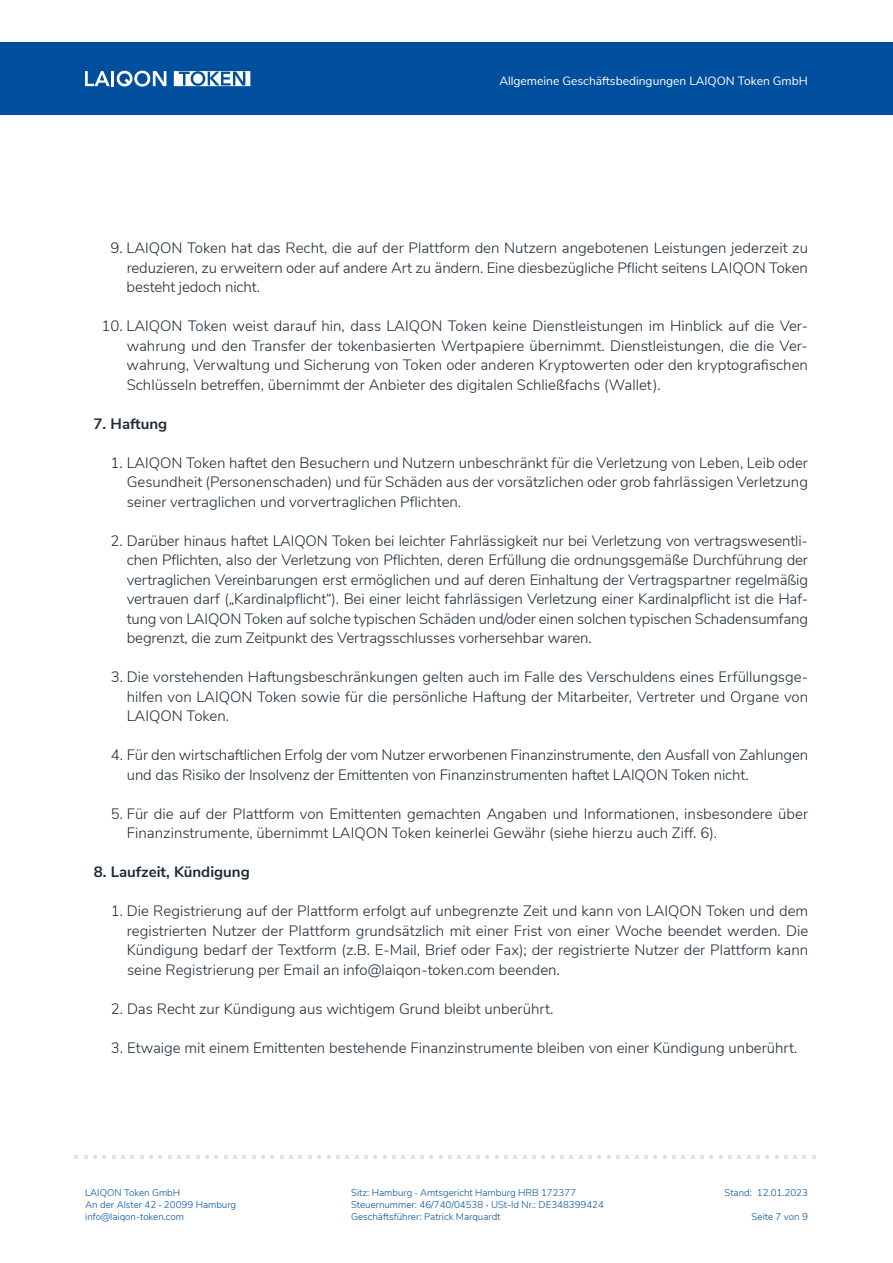
<style>
.page{position:relative;width:893px;height:1263px;background:#fff}
.page>*{position:absolute;margin:0;border:0;box-sizing:border-box;transform-origin:0 0}
.t1{font:300 15px/19.5px "Nunito Sans";color:#1d2b37;text-align:justify}
.t2{font:700 15px "Nunito Sans";color:#1d2b37}
.t3{font:12px "Nunito Sans";color:#fff}
.t4{font:300 9.75px/12px "Nunito Sans";color:#004f9f}
.s1{font-size:12.75px}
</style>
<div class="page">
<div style="left:0;top:43px;width:893px;height:72px;background:#004f9f"></div>
<svg style="left:74px;top:1155px;width:4px;height:4px"></svg>
<svg style="left:84px;top:1155px;width:22px;height:4px"></svg>
<svg style="left:112px;top:1155px;width:22px;height:4px"></svg>
<svg style="left:140px;top:1155px;width:22px;height:4px"></svg>
<svg style="left:168px;top:1155px;width:22px;height:4px"></svg>
<svg style="left:196px;top:1155px;width:22px;height:4px"></svg>
<svg style="left:224px;top:1155px;width:22px;height:4px"></svg>
<svg style="left:252px;top:1155px;width:22px;height:4px"></svg>
<svg style="left:280px;top:1155px;width:13px;height:4px"></svg>
<svg style="left:299px;top:1155px;width:3px;height:4px"></svg>
<svg style="left:308px;top:1155px;width:13px;height:4px"></svg>
<svg style="left:327px;top:1155px;width:3px;height:4px"></svg>
<svg style="left:336px;top:1155px;width:13px;height:4px"></svg>
<svg style="left:355px;top:1155px;width:3px;height:4px"></svg>
<svg style="left:364px;top:1155px;width:13px;height:4px"></svg>
<svg style="left:383px;top:1155px;width:3px;height:4px"></svg>
<svg style="left:392px;top:1155px;width:13px;height:4px"></svg>
<svg style="left:411px;top:1155px;width:3px;height:4px"></svg>
<svg style="left:420px;top:1155px;width:13px;height:4px"></svg>
<svg style="left:439px;top:1155px;width:3px;height:4px"></svg>
<svg style="left:448px;top:1155px;width:13px;height:4px"></svg>
<svg style="left:467px;top:1155px;width:3px;height:4px"></svg>
<svg style="left:476px;top:1155px;width:13px;height:4px"></svg>
<svg style="left:495px;top:1155px;width:3px;height:4px"></svg>
<svg style="left:504px;top:1155px;width:13px;height:4px"></svg>
<svg style="left:523px;top:1155px;width:3px;height:4px"></svg>
<svg style="left:532px;top:1155px;width:13px;height:4px"></svg>
<svg style="left:551px;top:1155px;width:22px;height:4px"></svg>
<svg style="left:579px;top:1155px;width:22px;height:4px"></svg>
<svg style="left:607px;top:1155px;width:22px;height:4px"></svg>
<svg style="left:635px;top:1155px;width:22px;height:4px"></svg>
<svg style="left:663px;top:1155px;width:22px;height:4px"></svg>
<svg style="left:691px;top:1155px;width:22px;height:4px"></svg>
<svg style="left:719px;top:1155px;width:22px;height:4px"></svg>
<svg style="left:747px;top:1155px;width:22px;height:4px"></svg>
<svg style="left:775px;top:1155px;width:31px;height:4px"></svg>
<svg style="left:812px;top:1155px;width:4px;height:4px"></svg>
<svg style="left:85px;top:71px;width:25px;height:15px"></svg>
<hr style="left:111px;top:71px;width:3px;height:15px;background:#fff">
<svg style="left:116px;top:70px;width:50px;height:17px"></svg>
<svg style="left:174px;top:71px;width:76px;height:15px"></svg>
<div style="left:193px;top:74px;width:10px;height:10px;background:#fff;border-radius:50%"></div>
<p class="t3" style="left:499px;top:73px;width:310px">Allgemeine Geschäftsbedingungen LAIQON Token GmbH</p>
<p class="t1" style="left:127px;top:237px;width:683px;text-indent:-16px">9. LAIQON Token hat das Recht, die auf der Plattform den Nutzern angebotenen Leistungen jederzeit zu reduzieren, zu erweitern oder auf andere Art zu ändern. Eine diesbezügliche Pflicht seitens LAIQON Token besteht jedoch nicht.</p>
<p class="t1" style="left:127px;top:315px;width:683px;text-indent:-25px">10. LAIQON Token weist darauf hin, dass LAIQON Token keine Dienstleistungen im Hinblick auf die Ver&shy;wahrung und den Transfer der tokenbasierten Wertpapiere übernimmt. Dienstleistungen, die die Ver&shy;wahrung, Verwaltung und Sicherung von Token oder anderen Kryptowerten oder den kryptografischen Schlüsseln betreffen, übernimmt der Anbieter des digitalen Schließfachs (Wallet).</p>
<p class="t2" style="left:94px;top:413px;width:75px">7. Haftung</p>
<p class="t1" style="left:127px;top:452px;width:683px;text-indent:-16px">1. LAIQON Token haftet den Besuchern und Nutzern unbeschränkt für die Verletzung von Leben, Leib oder Gesundheit (Personenschaden) und für Schäden aus der vorsätzlichen oder grob fahrlässigen Verletzung seiner vertraglichen und vorvertraglichen Pflichten.</p>
<p class="t1" style="left:127px;top:530px;width:683px;text-indent:-16px">2. Darüber hinaus haftet LAIQON Token bei leichter Fahrlässigkeit nur bei Verletzung von vertragswesentli&shy;chen Pflichten, also der Verletzung von Pflichten, deren Erfüllung die ordnungsgemäße Durchführung der vertraglichen Vereinbarungen erst ermöglichen und auf deren Einhaltung der Vertragspartner regelmäßig vertrauen darf („Kardinalpflicht“). Bei einer leicht fahrlässigen Verletzung einer Kardinalpflicht ist die Haf&shy;tung von LAIQON Token auf solche typischen Schäden und/oder einen solchen typischen Schadensumfang begrenzt, die zum Zeitpunkt des Vertragsschlusses vorhersehbar waren.</p>
<p class="t1" style="left:127px;top:666px;width:683px;text-indent:-16px">3. Die vorstehenden Haftungsbeschränkungen gelten auch im Falle des Verschuldens eines Erfüllungsge&shy;hilfen von LAIQON Token sowie für die persönliche Haftung der Mitarbeiter, Vertreter und Organe von LAIQON Token.</p>
<p class="t1" style="left:127px;top:744px;width:683px;text-indent:-16px">4. Für den wirtschaftlichen Erfolg der vom Nutzer erworbenen Finanzinstrumente, den Ausfall von Zahlungen und das Risiko der Insolvenz der Emittenten von Finanzinstrumenten haftet LAIQON Token nicht.</p>
<p class="t1" style="left:127px;top:803px;width:683px;text-indent:-16px">5. Für die auf der Plattform von Emittenten gemachten Angaben und Informationen, insbesondere über<br>Finanzinstrumente, übernimmt LAIQON Token keinerlei Gewähr (siehe hierzu auch Ziff. 6).</p>
<p class="t2" style="left:94px;top:861px;width:157px">8. Laufzeit, Kündigung</p>
<p class="t1" style="left:127px;top:900px;width:683px;text-indent:-16px">1. Die Registrierung auf der Plattform erfolgt auf unbegrenzte Zeit und kann von LAIQON Token und dem registrierten Nutzer der Plattform grundsätzlich mit einer Frist von einer Woche beendet werden. Die Kündigung bedarf der Textform (z.B. E-Mail, Brief oder Fax); der registrierte Nutzer der Plattform kann seine Registrierung per Email an info@laiqon-token.com beenden.</p>
<p class="t1" style="left:111px;top:998px;width:444px">2. Das Recht zur Kündigung aus wichtigem Grund bleibt unberührt.</p>
<p class="t1" style="left:111px;top:1037px;width:688px">3. Etwaige mit einem Emittenten bestehende Finanzinstrumente bleiben von einer Kündigung unberührt.</p>
<p class="t4" style="left:85px;top:1186px;width:152px">LAIQON Token GmbH<br>An der Alster 42 <span class="s1">·</span> 20099 Hamburg info@laiqon-token.com</p>
<p class="t4" style="left:351px;top:1186px;width:254px">Sitz: Hamburg <span class="s1">·</span> Amtsgericht Hamburg HRB 172377<br>Steuernummer: 46/740/04538 <span class="s1">·</span> USt-Id Nr.: DE348399424<br>Geschäftsführer: Patrick Marquardt</p>
<p class="t4" style="left:724px;top:1186px;width:85px">Stand: 12.01.2023</p>
<p class="t4" style="left:752px;top:1210px;width:58px">Seite 7 von 9</p>
</div>
